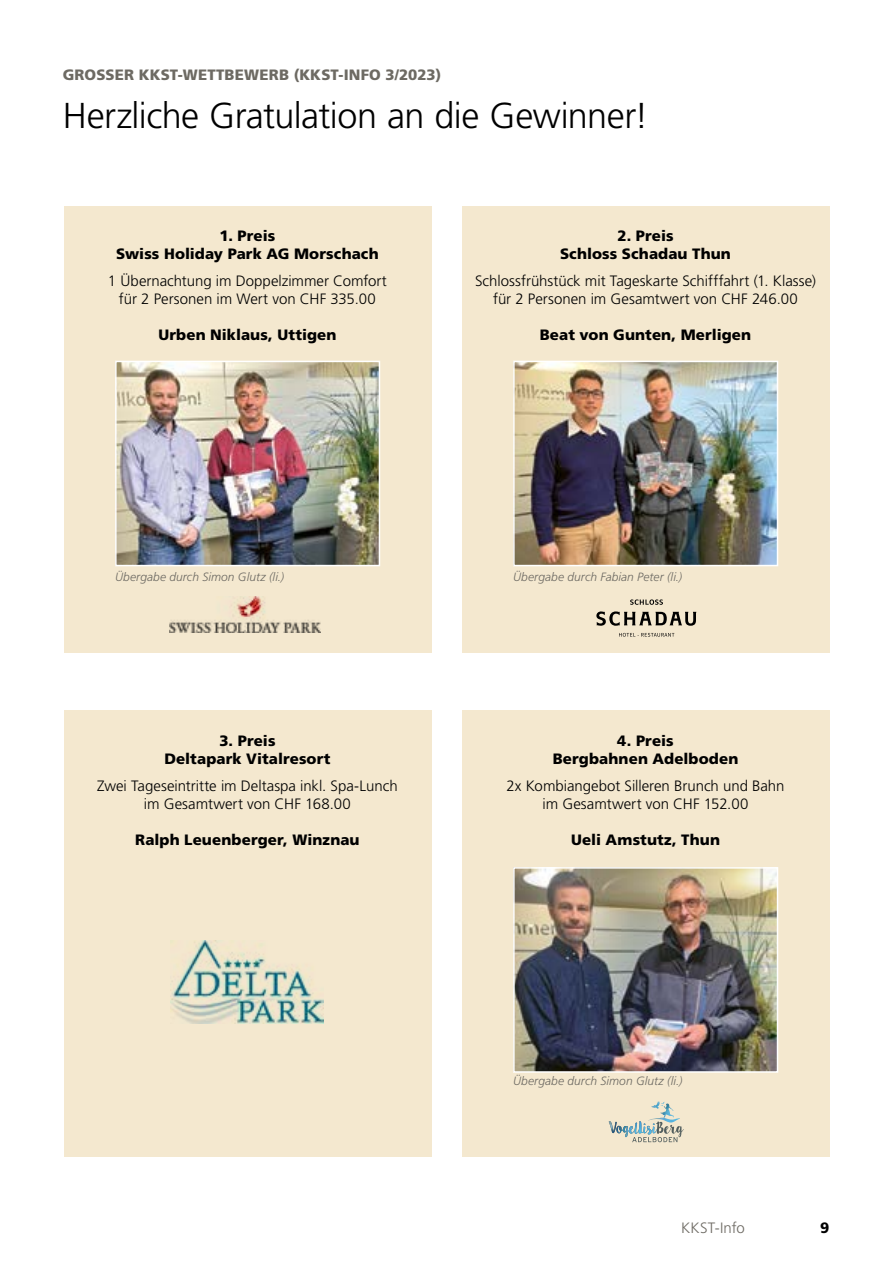
<style>
.page{position:relative;width:893px;height:1263px;background:#fff}
.page>*{position:absolute;margin:0;border:0;box-sizing:border-box;transform-origin:0 0}
.t1{font:300 36px "Frutiger";letter-spacing:-.015em;color:#000}
.t2{font:300 15px/18px "Frutiger LT Std";color:#000;text-align:center}
.t3{font:900 15px/18px "Frutiger";letter-spacing:.005em;color:#000;text-align:center}
.t4{font:900 15px "Frutiger";letter-spacing:.01em;color:#6d6a63}
.t5{font:300 15px "Frutiger LT Std";letter-spacing:.005em;color:#6d6a63}
.t6{font:italic 300 12px "Frutiger";letter-spacing:.005em;color:#6d6a63}
</style>
<div class="page">
<div style="left:64px;top:207px;width:367px;height:446px;background:#f4e8cf"></div>
<img style="left:169px;top:596px;width:151px;height:37px">
<img style="left:118px;top:364px;width:259px;height:199px">
<div style="left:115px;top:361px;width:265px;height:205px;border:2px solid #fff"></div>
<div style="left:462px;top:207px;width:367px;height:446px;background:#f4e8cf"></div>
<img style="left:516px;top:364px;width:259px;height:199px">
<div style="left:513px;top:361px;width:265px;height:205px;border:2px solid #fff"></div>
<svg style="left:596px;top:611px;width:100px;height:15px"></svg>
<svg style="left:630px;top:599px;width:33px;height:6px"></svg>
<svg style="left:619px;top:633px;width:55px;height:4px"></svg>
<div style="left:64px;top:710px;width:367px;height:447px;background:#f4e8cf"></div>
<div style="left:462px;top:710px;width:367px;height:447px;background:#f4e8cf"></div>
<img style="left:516px;top:870px;width:259px;height:200px">
<div style="left:513px;top:867px;width:265px;height:206px;border:2px solid #fff"></div>
<img style="left:171px;top:940px;width:153px;height:83px">
<svg style="left:651px;top:1101px;width:16px;height:14px"></svg>
<svg style="left:609px;top:1121px;width:75px;height:21px"></svg>
<p class="t4" style="left:63px;top:65px;width:380px">GROSSER KKST-WETTBEWERB (KKST-INFO 3/2023)</p>
<h1 class="t1" style="left:63px;top:95px;width:587px">Herzliche Gratulation an die Gewinner!</h1>
<p class="t3" style="left:116px;top:227px;width:264px">1. Preis<br>Swiss Holiday Park AG Morschach</p>
<p class="t2" style="left:108px;top:272px;width:280px">1 Übernachtung im Doppelzimmer Comfort für 2 Personen im Wert von CHF 335.00</p>
<p class="t3" style="left:158px;top:326px;width:180px">Urben Niklaus, Uttigen</p>
<p class="t3" style="left:560px;top:227px;width:172px">2. Preis<br>Schloss Schadau Thun</p>
<p class="t2" style="left:475px;top:272px;width:342px">Schlossfrühstück mit Tageskarte Schifffahrt (1. Klasse) für 2 Personen im Gesamtwert von CHF 246.00</p>
<p class="t3" style="left:540px;top:326px;width:213px">Beat von Gunten, Merligen</p>
<p class="t6" style="left:115px;top:569px;width:171px">Übergabe durch Simon Glutz (li.)</p>
<p class="t6" style="left:513px;top:569px;width:171px">Übergabe durch Fabian Peter (li.)</p>
<p class="t3" style="left:164px;top:732px;width:168px">3. Preis<br>Deltapark Vitalresort</p>
<p class="t2" style="left:97px;top:777px;width:302px">Zwei Tageseintritte im Deltaspa inkl. Spa-Lunch im Gesamtwert von CHF 168.00</p>
<p class="t3" style="left:135px;top:831px;width:226px">Ralph Leuenberger, Winznau</p>
<p class="t3" style="left:553px;top:732px;width:187px">4. Preis<br>Bergbahnen Adelboden</p>
<p class="t2" style="left:506px;top:777px;width:279px">2x Kombiangebot Silleren Brunch und Bahn im Gesamtwert von CHF 152.00</p>
<p class="t3" style="left:571px;top:831px;width:150px">Ueli Amstutz, Thun</p>
<p class="t6" style="left:513px;top:1074px;width:171px">Übergabe durch Simon Glutz (li.)</p>
<p class="t5" style="left:681px;top:1219px;width:65px">KKST-Info</p>
<p class="t3" style="left:820px;top:1219px;width:11px">9</p>
</div>
